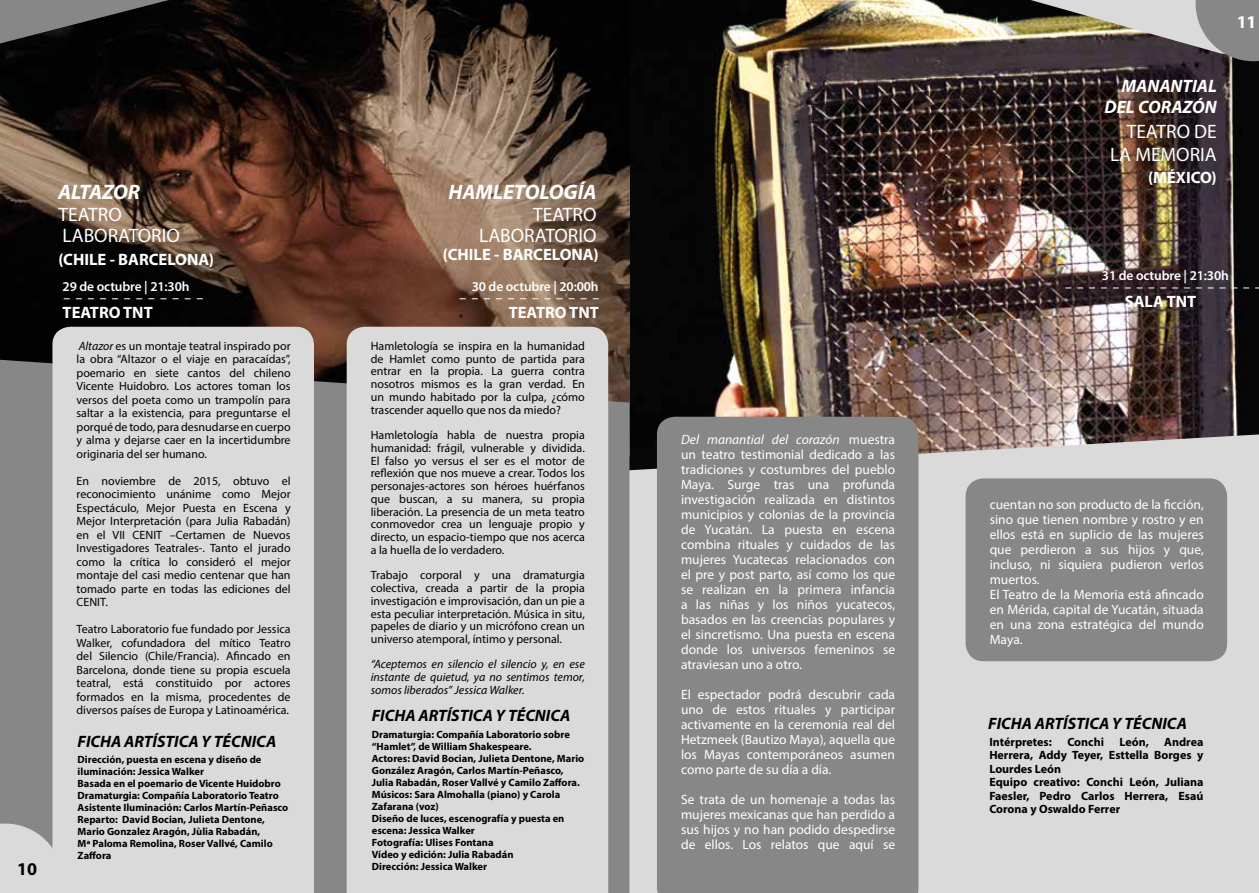
<style>
.page{position:relative;width:1259px;height:893px;background:#fff}
.page>*{position:absolute;margin:0;border:0;box-sizing:border-box;transform-origin:0 0}
.t1{font:italic 700 21px "Myriad Pro";color:#fff}
.t2{font:19.5px/21px "Myriad Pro";color:#fff;text-align:right}
.t3{font:italic 700 18px/21px "Myriad Pro";color:#fff;text-align:right}
.t4{font:700 18px "Myriad Pro";color:#000}
.t5{font:700 18px "Myriad Pro";color:#fff}
.t6{font:700 16.5px "Myriad Pro";color:#fff}
.t7{font:italic 700 16.5px "Myriad Pro";color:#000}
.t8{font:13.5px/15px "Myriad Pro";color:#fff;text-align:justify}
.t9{font:600 13.5px "Myriad Pro";letter-spacing:-.01em;color:#fff}
.t10{font:12px/13.5px "Myriad Pro";color:#000;text-align:justify}
.t11{font:700 12px/13.5px "Myriad Pro";color:#000}
.t12{font:italic 12px/12.8px "Myriad Pro";color:#000;text-align:justify}
.t13{font:700 10.5px/12px "Myriad Pro";color:#000}
.s1{font-style:italic}
</style>
<div class="page">
<img style="left:629px;top:0;width:630px;height:434px">
<div style="left:629px;top:434px;width:630px;height:459px;background:#dadada"></div>
<div style="left:657px;top:417px;width:261px;height:476px;background:#878787"></div>
<div style="left:965px;top:478px;width:262px;height:183px;background:#878787;border-radius:18px"></div>
<img style="left:0;top:0;width:629px;height:360px">
<div style="left:0;top:360px;width:629px;height:533px;background:#878787"></div>
<svg style="left:0;top:823px;width:52px;height:70px;background:#d1d1d1"></svg>
<div style="left:52px;top:327px;width:262px;height:566px;background:#dadada"></div>
<div style="left:347px;top:327px;width:261px;height:566px;background:#dadada"></div>
<svg style="left:0;top:0;width:169px;height:43px;background:#464646"></svg>
<svg style="left:64px;top:298px;width:139px;height:1px"></svg>
<svg style="left:460px;top:298px;width:139px;height:1px"></svg>
<svg style="left:1065px;top:288px;width:194px;height:1px"></svg>
<svg style="left:985px;top:0;width:274px;height:61px;background:#827d77"></svg>
<h3 class="t4" style="left:17px;top:857px;width:21px">10</h3>
<h1 class="t1" style="left:58px;top:178px;width:84px">ALTAZOR</h1>
<h1 class="t1" style="left:448px;top:178px;width:149px">HAMLETOLOGÍA</h1>
<h2 class="t2" style="left:58px;top:204px;width:123px;text-align:left">TEATRO<br>LABORATORIO</h2>
<h2 class="t2" style="left:479px;top:204px;width:119px">TEATRO<br>LABORATORIO</h2>
<h3 class="t6" style="left:58px;top:249px;width:157px">(CHILE - BARCELONA)</h3>
<h3 class="t6" style="left:443px;top:244px;width:157px">(CHILE - BARCELONA)</h3>
<h3 class="t6" style="left:63px;top:302px;width:92px">TEATRO TNT</h3>
<h3 class="t6" style="left:509px;top:302px;width:92px">TEATRO TNT</h3>
<p class="t9" style="left:63px;top:278px;width:128px">29 de octubre | 21:30h</p>
<p class="t9" style="left:472px;top:278px;width:128px">30 de octubre | 20:00h</p>
<p class="t10" style="left:77px;top:339px;width:216px"><span class="s1">Altazor</span> es un montaje teatral inspirado por la obra “Altazor o el viaje en paracaídas”, poemario en siete cantos del chileno Vicente Huidobro. Los actores toman los versos del poeta como un trampolín para saltar a la existencia, para preguntarse el porqué de todo, para desnudarse en cuerpo y alma y dejarse caer en la incertidumbre originaria del ser humano.</p>
<p class="t10" style="left:77px;top:474px;width:216px">En noviembre de 2015, obtuvo el reconocimiento unánime como Mejor Espectáculo, Mejor Puesta en Escena y Mejor Interpretación (para Julia Rabadán) en el VII CENIT –Certamen de Nuevos Investigadores Teatrales-. Tanto el jurado como la crítica lo consideró el mejor montaje del casi medio centenar que han tomado parte en todas las ediciones del CENIT.</p>
<p class="t10" style="left:77px;top:622px;width:216px">Teatro Laboratorio fue fundado por Jessica Walker, cofundadora del mítico Teatro del Silencio (Chile/Francia). Afincado en Barcelona, donde tiene su propia escuela teatral, está constituido por actores formados en la misma, procedentes de diversos países de Europa y Latinoamérica.</p>
<h3 class="t7" style="left:78px;top:731px;width:200px">FICHA ARTÍSTICA Y TÉCNICA</h3>
<p class="t13" style="left:78px;top:753px;width:212px">Dirección, puesta en escena y diseño de iluminación: Jessica Walker<br>Basada en el poemario de Vicente Huidobro Dramaturgia: Compañía Laboratorio Teatro Asistente Iluminación: Carlos Martín-Peñasco Reparto: David Bocian, Julieta Dentone, Mario Gonzalez Aragón, Jùlia Rabadán,<br>Mª Paloma Remolina, Roser Vallvé, Camilo Zaffora</p>
<p class="t10" style="left:371px;top:339px;width:216px;line-height:12.8px">Hamletología se inspira en la humanidad de Hamlet como punto de partida para entrar en la propia. La guerra contra nosotros mismos es la gran verdad. En un mundo habitado por la culpa, ¿cómo trascender aquello que nos da miedo?</p>
<p class="t10" style="left:371px;top:428px;width:216px;line-height:12.8px">Hamletología habla de nuestra propia humanidad: frágil, vulnerable y dividida.<br>El falso yo versus el ser es el motor de reflexión que nos mueve a crear. Todos los personajes-actores son héroes huérfanos que buscan, a su manera, su propia liberación. La presencia de un meta teatro conmovedor crea un lenguaje propio y directo, un espacio-tiempo que nos acerca a la huella de lo verdadero.</p>
<p class="t10" style="left:371px;top:569px;width:216px;line-height:12.8px">Trabajo corporal y una dramaturgia colectiva, creada a partir de la propia investigación e improvisación, dan un pie a esta peculiar interpretación. Música in situ, papeles de diario y un micrófono crean un universo atemporal, íntimo y personal.</p>
<p class="t12" style="left:371px;top:658px;width:216px">“Aceptemos en silencio el silencio y, en ese instante de quietud, ya no sentimos temor, somos liberados” Jessica Walker.</p>
<h3 class="t7" style="left:372px;top:705px;width:200px">FICHA ARTÍSTICA Y TÉCNICA</h3>
<p class="t13" style="left:372px;top:728px;width:214px">Dramaturgia: Compañía Laboratorio sobre “Hamlet”, de William Shakespeare.<br>Actores: David Bocian, Julieta Dentone, Mario González Aragón, Carlos Martín-Peñasco, Julia Rabadán, Roser Vallvé y Camilo Zaffora.<br>Músicos: Sara Almohalla (piano) y Carola Zafarana (voz)<br>Diseño de luces, escenografía y puesta en escena: Jessica Walker<br>Fotografía: Ulises Fontana<br>Vídeo y edición: Julia Rabadán<br>Dirección: Jessica Walker</p>
<p class="t8" style="left:681px;top:432px;width:216px"><span class="s1">Del manantial del corazón</span> muestra un teatro testimonial dedicado a las tradiciones y costumbres del pueblo Maya. Surge tras una profunda investigación realizada en distintos municipios y colonias de la provincia de Yucatán. La puesta en escena combina rituales y cuidados de las mujeres Yucatecas relacionados con el pre y post parto, así como los que se realizan en la primera infancia a las niñas y los niños yucatecos, basados en las creencias populares y el sincretismo. Una puesta en escena donde los universos femeninos se atraviesan uno a otro.</p>
<p class="t8" style="left:681px;top:687px;width:216px">El espectador podrá descubrir cada uno de estos rituales y participar activamente en la ceremonia real del Hetzmeek (Bautizo Maya), aquella que los Mayas contemporáneos asumen como parte de su día a día.</p>
<p class="t8" style="left:681px;top:792px;width:216px">Se trata de un homenaje a todas las mujeres mexicanas que han perdido a sus hijos y no han podido despedirse de ellos. Los relatos que aquí se</p>
<h3 class="t3" style="left:1104px;top:75px;width:114px">MANANTIAL<br>DEL CORAZÓN</h3>
<h2 class="t2" style="left:1110px;top:119px;width:108px;line-height:23.4px">TEATRO DE<br>LA MEMORIA</h2>
<h3 class="t6" style="left:1148px;top:167px;width:70px">(MÉXICO)</h3>
<h3 class="t5" style="left:1236px;top:10px;width:21px">11</h3>
<p class="t9" style="left:1102px;top:267px;width:128px">31 de octubre | 21:30h</p>
<h3 class="t6" style="left:1125px;top:291px;width:73px">SALA TNT</h3>
<p class="t8" style="left:989px;top:496px;width:216px;text-align:left">cuentan no son producto de la ficción, sino que tienen nombre y rostro y en ellos está en suplicio de las mujeres que perdieron a sus hijos y que, incluso, ni siquiera pudieron verlos muertos.<br>El Teatro de la Memoria está afincado en Mérida, capital de Yucatán, situada en una zona estratégica del mundo<br>Maya.</p>
<h3 class="t7" style="left:988px;top:713px;width:200px">FICHA ARTÍSTICA Y TÉCNICA</h3>
<p class="t11" style="left:989px;top:734px;width:216px;text-indent:175px">Andrea<br>Herrera, Addy Teyer, Esttella Borges y<br>Lourdes León<br>Equipo creativo: Conchi León, Juliana<br>Faesler, Pedro Carlos Herrera, Esaú<br>Corona y Oswaldo Ferrer</p>
<p class="t11" style="left:989px;top:734px;width:64px">Intérpretes:</p>
<p class="t11" style="left:1067px;top:734px;width:38px">Conchi</p>
<p class="t11" style="left:1119px;top:734px;width:31px">León,</p>
</div>
